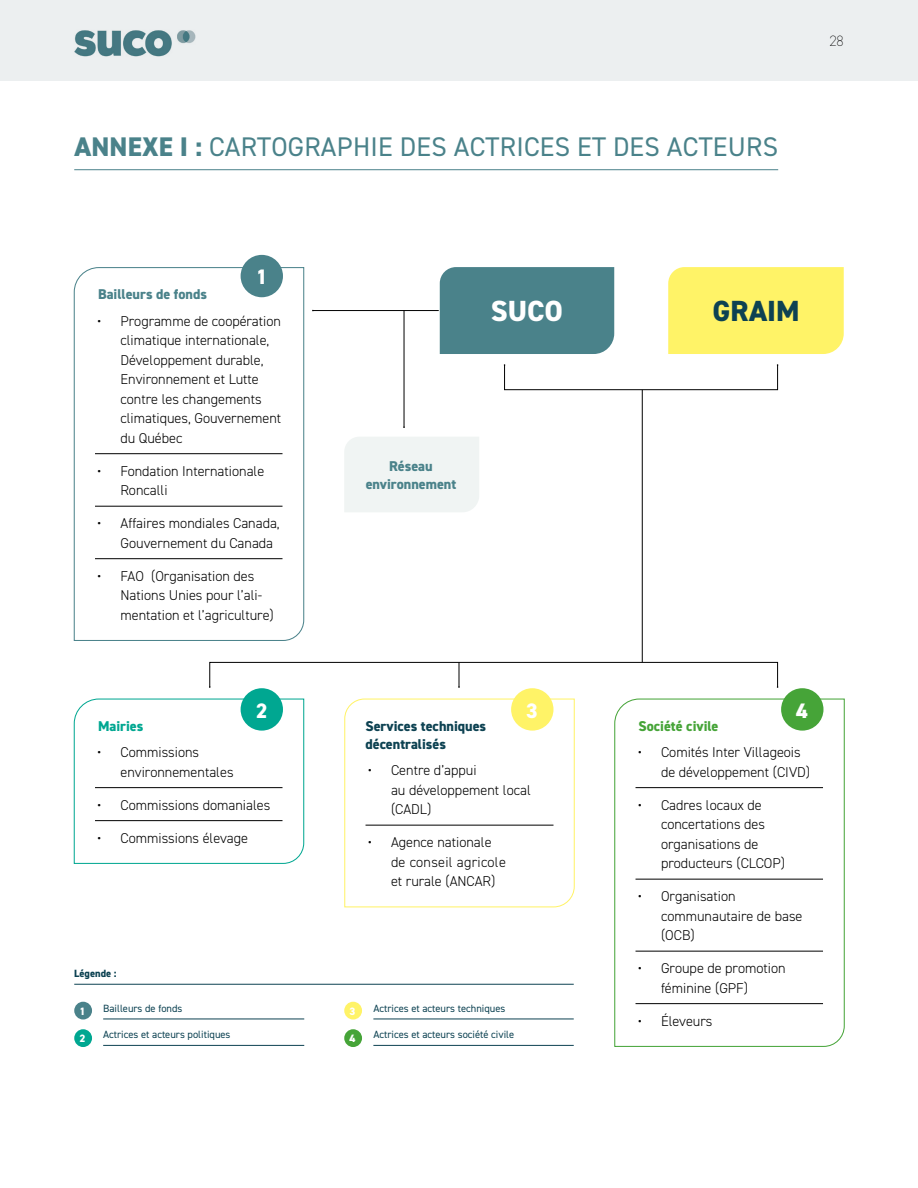
<style>
.page{position:relative;width:918px;height:1188px;background:#fff}
.page>*{position:absolute;margin:0;border:0;box-sizing:border-box;transform-origin:0 0}
.t1{font:800 29.25px "DIN2014";color:#0d4252}
.t2{font:800 29.25px "DIN2014";color:#fff}
.t3{font:27px "DIN2014";letter-spacing:.01em;color:#4a828a}
.t4{font:800 21px "DIN2014";color:#fff}
.t5{font:200 15px "DIN2014";color:#000}
.t6{font:300 14.25px/19.5px "DIN2014";color:#000}
.t7{font:800 14.25px/18px "DIN2014";color:#4a828a;text-align:center}
.t8{font:800 14.25px/18px "DIN2014";color:#0d4252}
.t9{font:800 14.25px "DIN2014";color:#46a438}
.t10{font:800 14.25px "DIN2014";color:#00a791}
.t11{font:800 10.65px "DIN2014";color:#fff}
.t12{font:10.5px "DIN2014";color:#0d4252}
.t13{font:800 10.5px "DIN2014";color:#0d4252}
.s1{font-weight:800}
</style>
<div class="page">
<div style="left:0;top:0;width:918px;height:81px;background:#eceff0"></div>
<img style="left:74px;top:30px;width:122px;height:27px">
<hr style="left:74px;top:169px;width:704px;height:1px;background:#4a828a">
<div style="left:440px;top:267px;width:174px;height:87px;background:#4a828a"></div>
<div style="left:668px;top:267px;width:176px;height:87px;background:#fff367"></div>
<div style="left:344px;top:437px;width:135px;height:75px;background:#f0f4f3"></div>
<svg style="left:73px;top:267px;width:232px;height:374px"></svg>
<svg style="left:73px;top:698px;width:232px;height:166px"></svg>
<svg style="left:344px;top:698px;width:231px;height:210px"></svg>
<svg style="left:614px;top:698px;width:231px;height:349px"></svg>
<div style="left:241px;top:255px;width:42px;height:42px;background:#4a828a;border-radius:50%"></div>
<div style="left:241px;top:688px;width:42px;height:43px;background:#00a791;border-radius:50%"></div>
<div style="left:511px;top:688px;width:42px;height:43px;background:#fff367;border-radius:50%"></div>
<div style="left:781px;top:688px;width:42px;height:43px;background:#46a438;border-radius:50%"></div>
<hr style="left:313px;top:310px;width:126px;height:1px;background:#000">
<div style="left:210px;top:662px;width:568px;height:25px;border:1px solid #000"></div>
<div style="left:504px;top:365px;width:274px;height:25px;border:1px solid #000"></div>
<hr style="left:404px;top:311px;width:1px;height:116px;background:#000">
<hr style="left:642px;top:390px;width:1px;height:272px;background:#000">
<svg style="left:458px;top:662px;width:2px;height:26px"></svg>
<hr style="left:74px;top:984px;width:500px;height:1px;background:#0d4252">
<hr style="left:103px;top:1019px;width:201px;height:1px;background:#0d4252">
<hr style="left:103px;top:1045px;width:201px;height:1px;background:#0d4252">
<div style="left:74px;top:1002px;width:18px;height:18px;background:#4a828a;border-radius:50%"></div>
<div style="left:74px;top:1029px;width:18px;height:18px;background:#00a791;border-radius:50%"></div>
<div style="left:344px;top:1002px;width:18px;height:18px;background:#fff367;border-radius:50%"></div>
<div style="left:344px;top:1029px;width:18px;height:18px;background:#46a438;border-radius:50%"></div>
<hr style="left:373px;top:1019px;width:201px;height:1px;background:#0d4252">
<hr style="left:373px;top:1045px;width:201px;height:1px;background:#0d4252">
<h2 class="t3" style="left:74px;top:130px;width:705px"><span class="s1">ANNEXE I :</span> CARTOGRAPHIE DES ACTRICES ET DES ACTEURS</h2>
<p class="t5" style="left:829px;top:32px;width:16px">28</p>
<h3 class="t4" style="left:256px;top:263px;width:13px">1</h3>
<p class="t7" style="left:98px;top:286px;width:110px">Bailleurs de fonds</p>
<p class="t6" style="left:121px;top:311px;width:162px;text-indent:-23px">• Programme de coopération climatique internationale,<br>Développement durable,<br>Environnement et Lutte contre les changements climatiques, Gouvernement du Québec</p>
<p class="t6" style="left:121px;top:461px;width:145px;text-indent:-23px">• Fondation Internationale<br>Roncalli</p>
<p class="t6" style="left:121px;top:514px;width:161px;text-indent:-23px">• Affaires mondiales Canada,<br>Gouvernement du Canada</p>
<p class="t6" style="left:121px;top:566px;width:155px;text-indent:-23px">• FAO (Organisation des<br>Nations Unies pour l’ali&shy;mentation et l’agriculture)</p>
<h1 class="t2" style="left:491px;top:291px;width:74px">SUCO</h1>
<h1 class="t1" style="left:713px;top:291px;width:88px">GRAIM</h1>
<p class="t7" style="left:366px;top:457px;width:92px">Réseau environnement</p>
<h3 class="t4" style="left:256px;top:696px;width:13px">2</h3>
<h3 class="t4" style="left:526px;top:696px;width:13px">3</h3>
<h3 class="t4" style="left:796px;top:696px;width:13px">4</h3>
<p class="t10" style="left:98px;top:717px;width:47px">Mairies</p>
<p class="t6" style="left:121px;top:743px;width:115px;text-indent:-23px">• Commissions environnementales</p>
<p class="t6" style="left:97px;top:795px;width:175px">• Commissions domaniales</p>
<p class="t6" style="left:97px;top:828px;width:152px">• Commissions élevage</p>
<p class="t13" style="left:74px;top:967px;width:44px">Légende :</p>
<p class="t12" style="left:103px;top:1002px;width:81px">Bailleurs de fonds</p>
<p class="t12" style="left:103px;top:1028px;width:129px">Actrices et acteurs politiques</p>
<p class="t11" style="left:80px;top:1004px;width:7px">1</p>
<p class="t11" style="left:80px;top:1032px;width:7px">2</p>
<p class="t8" style="left:366px;top:717px;width:122px">Services techniques décentralisés</p>
<p class="t6" style="left:391px;top:761px;width:141px;text-indent:-23px">• Centre d’appui<br>au développement local (CADL)</p>
<p class="t6" style="left:391px;top:833px;width:116px;text-indent:-23px">• Agence nationale de conseil agricole et rurale (ANCAR)</p>
<p class="t11" style="left:350px;top:1004px;width:7px">3</p>
<p class="t11" style="left:350px;top:1032px;width:7px">4</p>
<p class="t12" style="left:373px;top:1002px;width:134px">Actrices et acteurs techniques</p>
<p class="t12" style="left:373px;top:1028px;width:142px">Actrices et acteurs société civile</p>
<p class="t9" style="left:639px;top:717px;width:82px">Société civile</p>
<p class="t6" style="left:661px;top:743px;width:151px;text-indent:-23px">• Comités Inter Villageois de développement (CIVD)</p>
<p class="t6" style="left:661px;top:795px;width:126px;text-indent:-23px">• Cadres locaux de concertations des organisations de producteurs (CLCOP)</p>
<p class="t6" style="left:661px;top:887px;width:143px;text-indent:-23px">• Organisation communautaire de base (OCB)</p>
<p class="t6" style="left:661px;top:959px;width:126px;text-indent:-23px">• Groupe de promotion féminine (GPF)</p>
<p class="t6" style="left:638px;top:1011px;width:76px">• Éleveurs</p>
</div>
